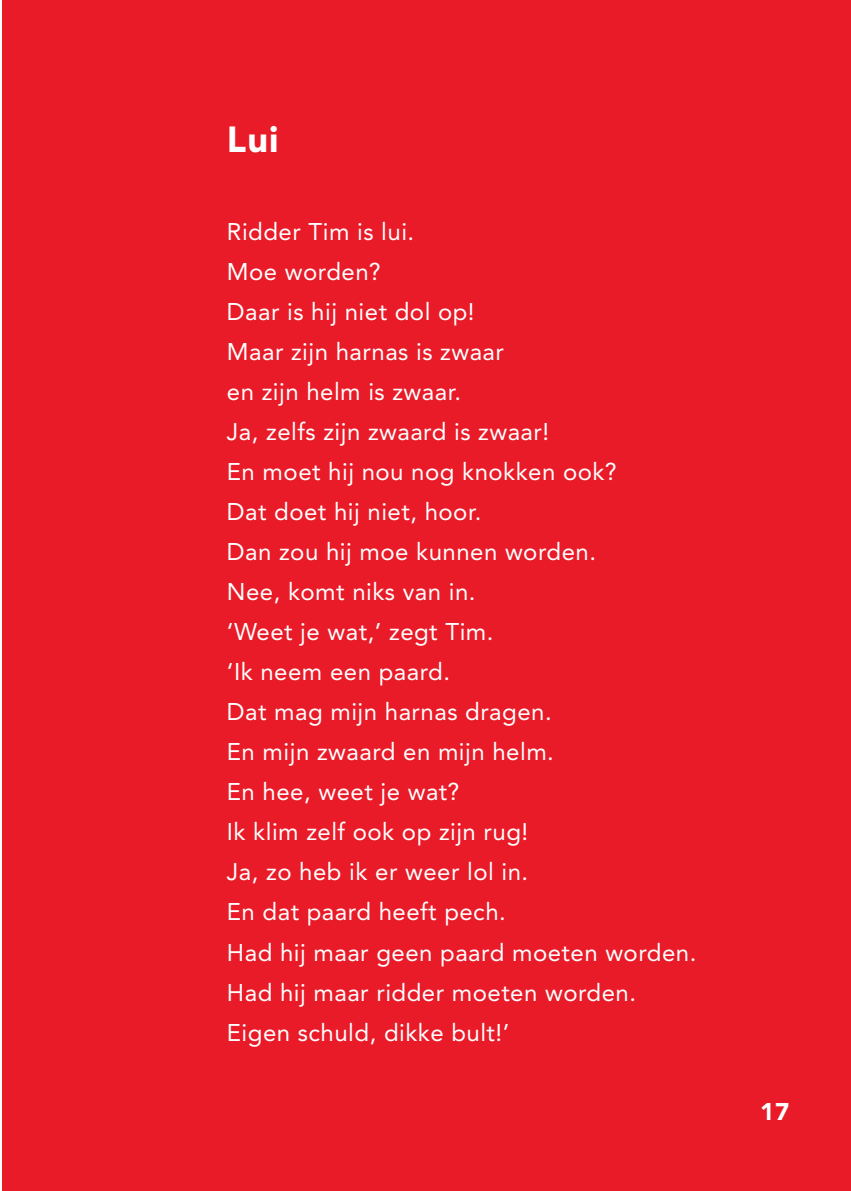
<style>
.page{position:relative;width:851px;height:1191px;background:#fff}
.page>*{position:absolute;margin:0;border:0;box-sizing:border-box;transform-origin:0 0}
.t1{font:900 36px "Avenir LT Std";color:#fff}
.t2{font:24px/40px "Avenir";letter-spacing:.02em;color:#fff}
.t3{font:900 24px "Avenir LT Std";color:#fff}
</style>
<div class="page">
<div style="left:3px;top:0;width:847px;height:1191px;background:#e91b28"></div>
<h1 class="t1" style="left:227px;top:118px;width:53px">Lui</h1>
<p class="t2" style="left:227px;top:212px;width:471px">Ridder Tim is lui.<br>Moe worden?<br>Daar is hij niet dol op!<br>Maar zijn harnas is zwaar<br>en zijn helm is zwaar.<br>Ja, zelfs zijn zwaard is zwaar!<br>En moet hij nou nog knokken ook?<br>Dat doet hij niet, hoor.<br>Dan zou hij moe kunnen worden.<br>Nee, komt niks van in.<br>‘Weet je wat,’ zegt Tim.<br>‘Ik neem een paard.<br>Dat mag mijn harnas dragen.<br>En mijn zwaard en mijn helm.<br>En hee, weet je wat?<br>Ik klim zelf ook op zijn rug!<br>Ja, zo heb ik er weer lol in.<br>En dat paard heeft pech.<br>Had hij maar geen paard moeten worden.<br>Had hij maar ridder moeten worden.<br>Eigen schuld, dikke bult!’</p>
<p class="t3" style="left:760px;top:1097px;width:31px">17</p>
</div>
